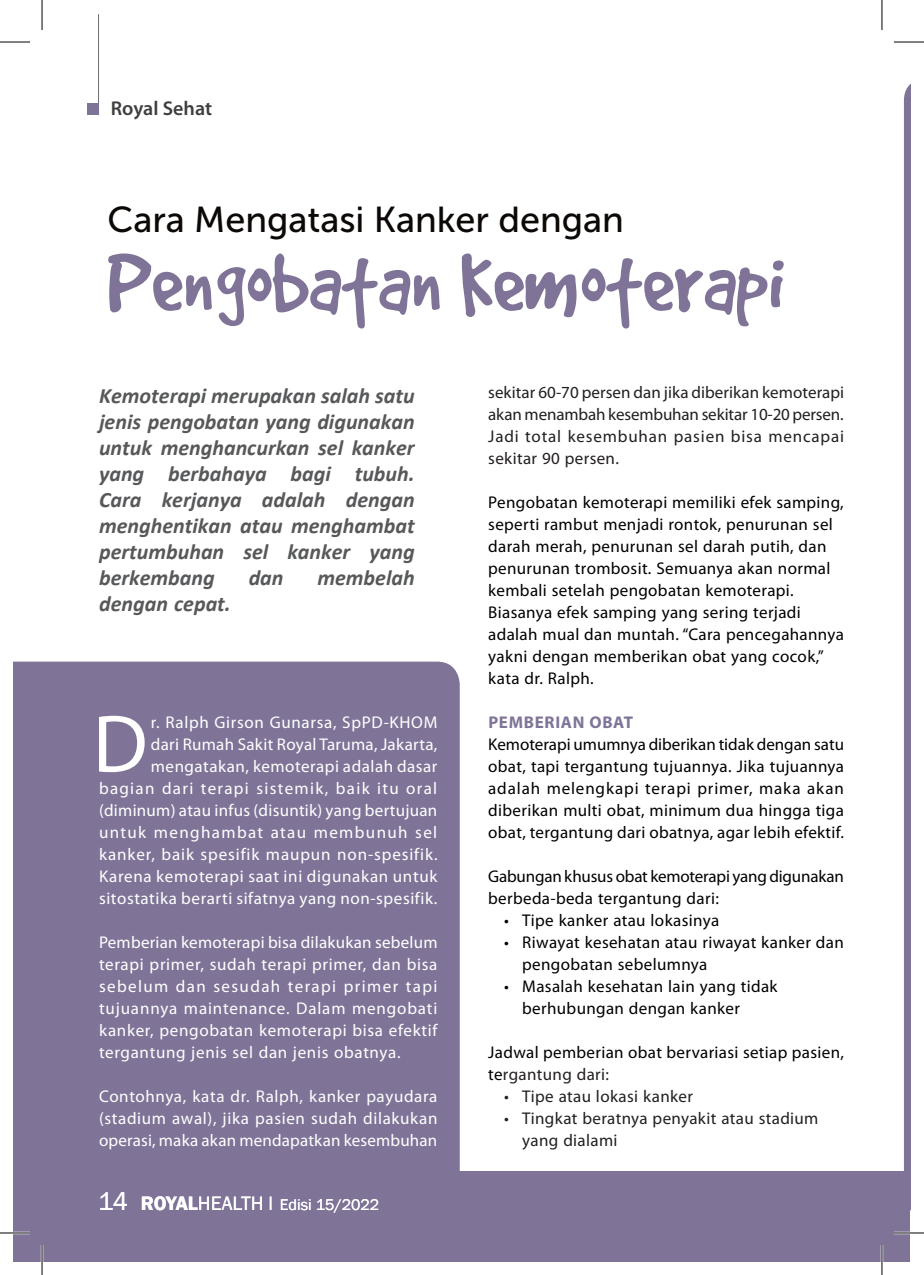
<style>
.page{position:relative;width:924px;height:1275px;background:#fff}
.page>*{position:absolute;margin:0;border:0;box-sizing:border-box;transform-origin:0 0}
.t1{font:92px "Good Dog Plain";color:#7f7498}
.t2{font:82.2px "Myriad Pro";color:#fff}
.t3{font:36px "Museo Sans 500";color:#0c0806}
.t4{font:italic 700 22px/26px "Calibri";color:#57585a;text-align:justify}
.t5{font:20px "Franklin Gothic";color:#fff}
.t6{font:600 20px "Myriad Pro";color:#3e3e3f}
.t7{font:17px/22px "Myriad Pro";letter-spacing:.02em;color:#000}
.t8{font:17px/22px "Myriad Pro";letter-spacing:.04em;color:#fff;text-align:justify}
.t9{font:17px/22px "Myriad Pro";letter-spacing:.02em;color:#231f20;text-align:justify}
.t10{font:17px/22px "Myriad Pro";letter-spacing:-.01em;color:#000}
.t11{font:700 17px "Myriad Pro";letter-spacing:.04em;color:#7f7498}
.t12{font:16px "Franklin Gothic";color:#fff}
.s1{font-size:26px}
.s2{font-weight:600}
.s3{color:#231f20}
</style>
<div class="page">
<div style="left:904px;top:85px;width:5px;height:1086px;background:#7f7498"></div>
<div style="left:14px;top:661px;width:445px;height:510px;background:#7f7498"></div>
<div style="left:14px;top:1171px;width:895px;height:90px;background:#7f7498"></div>
<hr style="left:98px;top:14px;width:1px;height:101px;background:#6c6d70">
<div style="left:88px;top:104px;width:11px;height:11px;background:#7d7498"></div>
<hr style="left:0;top:1231px;width:30px;height:3px;background:#fff">
<hr style="left:893px;top:1231px;width:30px;height:3px;background:#fff">
<hr style="left:41px;top:1245px;width:2px;height:30px;background:#fff">
<hr style="left:880px;top:1245px;width:2px;height:30px;background:#fff">
<hr style="left:0;top:42px;width:30px;height:1px;background:#000">
<hr style="left:893px;top:42px;width:30px;height:1px;background:#000">
<hr style="left:0;top:1232px;width:30px;height:1px;background:#000">
<hr style="left:893px;top:1232px;width:30px;height:1px;background:#000">
<hr style="left:42px;top:0;width:1px;height:30px;background:#000">
<hr style="left:42px;top:1245px;width:1px;height:30px;background:#000">
<hr style="left:881px;top:0;width:1px;height:30px;background:#000">
<hr style="left:881px;top:1245px;width:1px;height:30px;background:#000">
<p class="t6" style="left:111px;top:96px;width:103px">Royal Sehat</p>
<h3 class="t3" style="left:107px;top:200px;width:518px">Cara Mengatasi Kanker dengan</h3>
<h1 class="t1" style="left:107px;top:239px;width:678px">Pengobatan Kemoterapi</h1>
<p class="t4" style="left:99px;top:382px;width:317px">Kemoterapi merupakan salah satu jenis pengobatan yang digunakan untuk menghancurkan sel kanker yang berbahaya bagi tubuh.<br>Cara kerjanya adalah dengan menghentikan atau menghambat pertumbuhan sel kanker yang berkembang</p>
<p class="t4" style="left:248px;top:564px;width:36px">dan</p>
<p class="t4" style="left:317px;top:564px;width:99px">membelah</p>
<p class="t4" style="left:99px;top:590px;width:133px">dengan cepat.</p>
<p class="t8" style="left:99px;top:710px;width:340px;text-align:right">r. Ralph Girson Gunarsa, SpPD-KHOM<br>dari Rumah Sakit Royal Taruma, Jakarta, mengatakan, kemoterapi adalah dasar bagian dari terapi sistemik, baik itu oral (diminum) atau infus (disuntik) yang bertujuan untuk menghambat atau membunuh sel kanker, baik spesifik maupun non-spesifik.<br>Karena kemoterapi saat ini digunakan untuk sitostatika berarti sifatnya yang non-spesifik.</p>
<p class="t8" style="left:99px;top:930px;width:340px">Pemberian kemoterapi bisa dilakukan sebelum terapi primer, sudah terapi primer, dan bisa sebelum dan sesudah terapi primer tapi tujuannya maintenance. Dalam mengobati kanker, pengobatan kemoterapi bisa efektif tergantung jenis sel dan jenis obatnya.</p>
<p class="t8" style="left:99px;top:1084px;width:340px">Contohnya, kata dr. Ralph, kanker payudara (stadium awal), jika pasien sudah dilakukan operasi, maka akan mendapatkan kesembuhan</p>
<h2 class="t2" style="left:93px;top:693px;width:56px">D</h2>
<p class="t5" style="left:98px;top:1191px;width:176px"><span class="s1">14</span> <span class="s2">ROYAL</span>HEALTH l</p>
<p class="t12" style="left:279px;top:1194px;width:101px">Edisi 15/2022</p>
<p class="t9" style="left:488px;top:380px;width:357px">sekitar 60-70 persen dan jika diberikan kemoterapi akan menambah kesembuhan sekitar 10-20 persen.<br>Jadi total kesembuhan pasien bisa mencapai sekitar 90 persen.</p>
<p class="t7" style="left:488px;top:490px;width:357px">Pengobatan kemoterapi memiliki efek samping, seperti rambut menjadi rontok, penurunan sel darah merah, penurunan sel darah putih, dan penurunan trombosit. Semuanya akan normal kembali setelah pengobatan kemoterapi.<br>Biasanya efek samping yang sering terjadi adalah mual dan muntah. “Cara pencegahannya yakni dengan memberikan obat yang cocok,” kata dr. Ralph.</p>
<p class="t11" style="left:488px;top:711px;width:146px">PEMBERIAN OBAT</p>
<p class="t7" style="left:488px;top:732px;width:357px;text-align:justify">Kemoterapi umumnya diberikan tidak dengan satu obat, tapi tergantung tujuannya. Jika tujuannya adalah melengkapi terapi primer, maka akan diberikan multi obat, minimum dua hingga tiga obat, tergantung dari obatnya, agar lebih efektif.</p>
<p class="t10" style="left:488px;top:864px;width:357px">Gabungan khusus obat kemoterapi yang digunakan berbeda-beda tergantung dari:</p>
<p class="t7" style="left:504px;top:908px;width:216px">• Tipe kanker atau lokasinya</p>
<p class="t7" style="left:522px;top:930px;width:323px;text-indent:-18px">• Riwayat kesehatan atau riwayat kanker dan pengobatan sebelumnya</p>
<p class="t7" style="left:522px;top:974px;width:257px;text-indent:-18px">• Masalah kesehatan lain yang tidak berhubungan dengan kanker</p>
<p class="t7" style="left:488px;top:1040px;width:357px">Jadwal pemberian obat bervariasi setiap pasien, te<span class="s3">rgantung dari:</span></p>
<p class="t9" style="left:504px;top:1084px;width:190px">• Tipe atau lokasi kanker</p>
<p class="t9" style="left:522px;top:1106px;width:297px;text-indent:-18px">• Tingkat beratnya penyakit atau stadium yang dialami</p>
</div>
